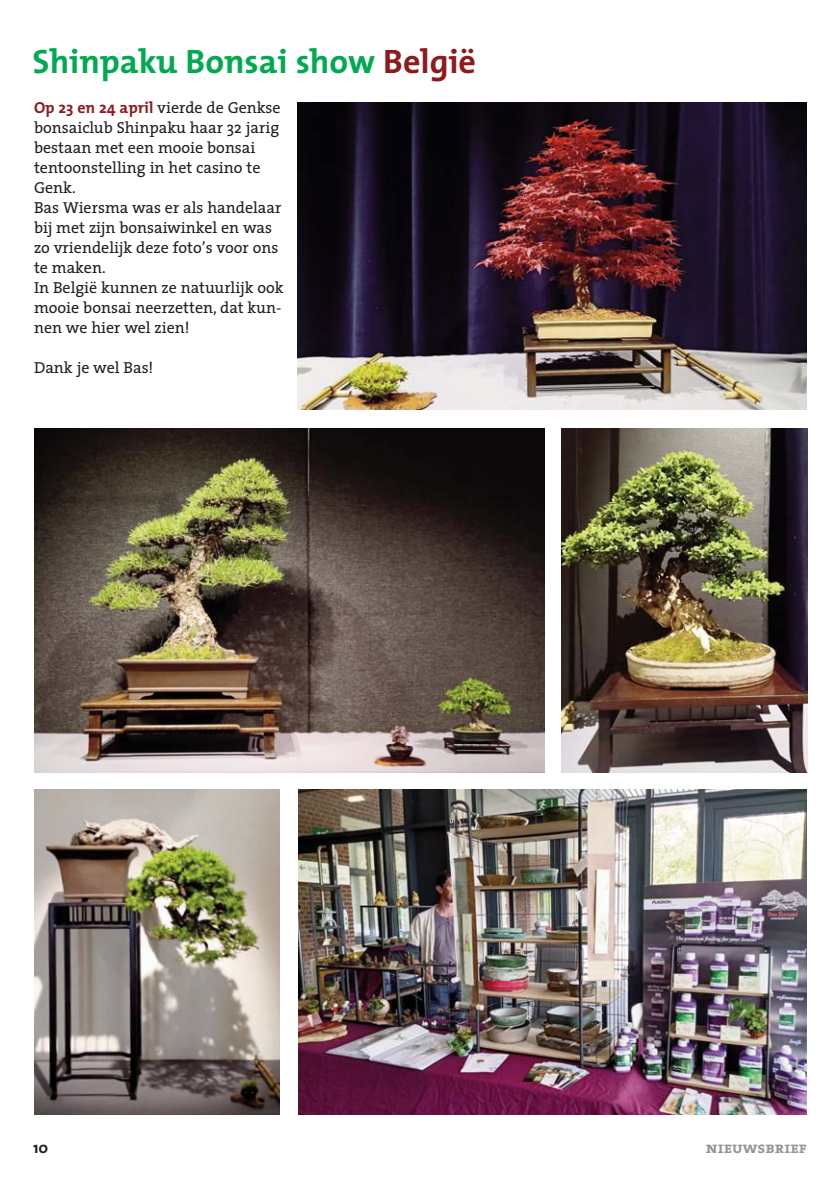
<style>
.page{position:relative;width:840px;height:1190px;background:#fff}
.page>*{position:absolute;margin:0;border:0;box-sizing:border-box;transform-origin:0 0}
.t1{font:700 34px "The Mix";color:#00aa50}
.t2{font:16px/20px "The Serif";color:#231f20}
.t3{font:16px "The Serif Bold Caps";color:#939598}
.t4{font:700 16px "The Mix";color:#231f20}
.s1{color:#8e1a1d}
.s2{font-family:"The Mix";font-weight:700;color:#8e1a1d}
</style>
<div class="page">
<img style="left:298px;top:789px;width:509px;height:326px">
<img style="left:34px;top:789px;width:246px;height:326px">
<img style="left:561px;top:428px;width:246px;height:344px">
<img style="left:35px;top:428px;width:509px;height:344px">
<img style="left:298px;top:103px;width:509px;height:307px">
<h1 class="t1" style="left:33px;top:49px;width:445px">Shinpaku Bonsai show <span class="s1">België</span></h1>
<p class="t2" style="left:34px;top:100px;width:251px"><span class="s2">Op 23 en 24 april</span> vierde de Genkse bonsaiclub Shinpaku haar 32 jarig bestaan met een mooie bonsai tentoonstelling in het casino te<br>Genk.<br>Bas Wiersma was er als handelaar bij met zijn bonsaiwinkel en was zo vriendelijk deze foto’s voor ons te maken.<br>In België kunnen ze natuurlijk ook mooie bonsai neerzetten, dat kun&shy;nen we hier wel zien!</p>
<p class="t2" style="left:34px;top:360px;width:121px">Dank je wel Bas!</p>
<p class="t4" style="left:33px;top:1141px;width:17px">10</p>
<p class="t3" style="left:706px;top:1138px;width:103px">nieuwsbrief</p>
</div>
